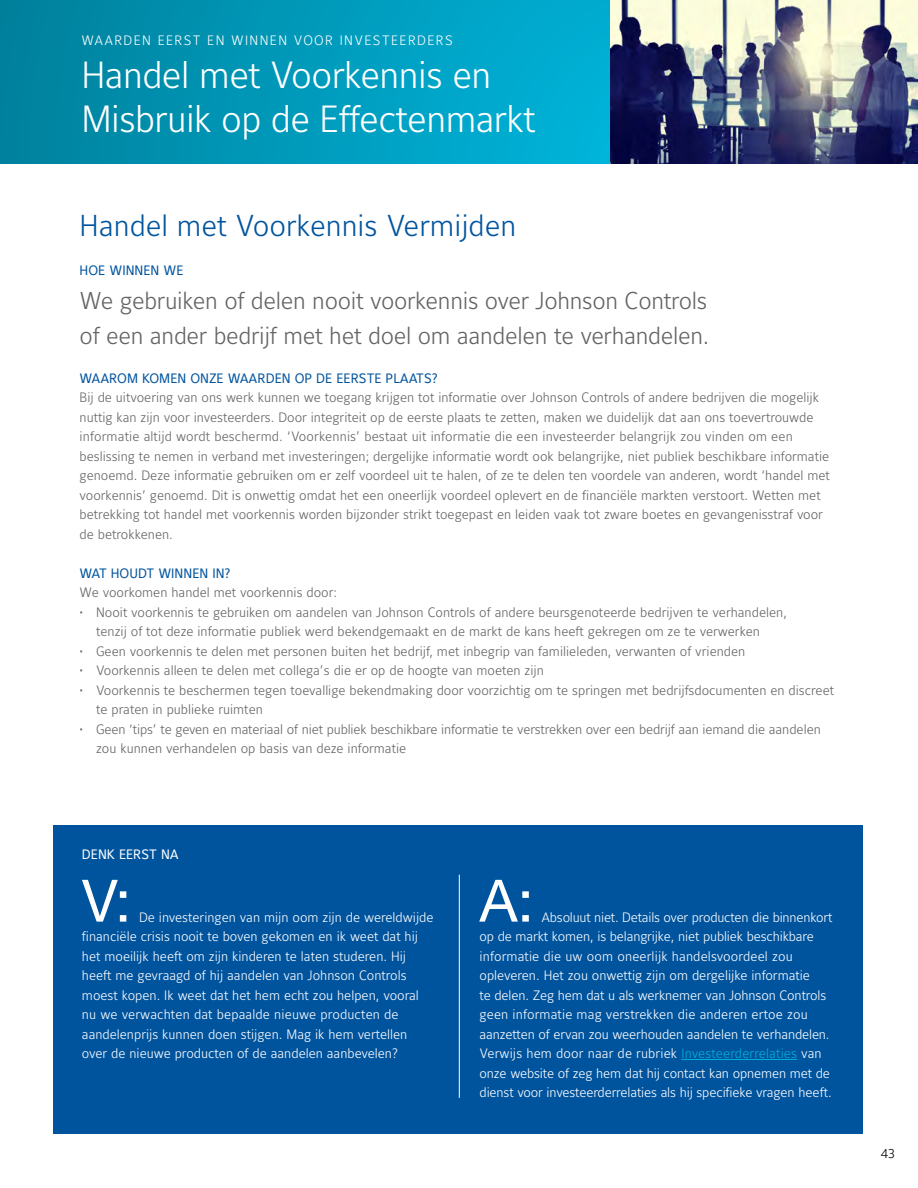
<style>
.page{position:relative;width:918px;height:1188px;background:#fff}
.page>*{position:absolute;margin:0;border:0;box-sizing:border-box;transform-origin:0 0}
.t1{font:58.5px "Helvetica Neue";color:#fff}
.t2{font:37.5px/43.5px "Maurea Light Lf";letter-spacing:-.015em;color:#fff}
.t3{font:30px "Maurea Light Lf";color:#00549e}
.t4{font:24px/34.5px "Maurea Light Lf";letter-spacing:-.01em;color:#636466}
.t5{font:13.5px/19.5px "Maurea Light Lf";color:#636466}
.t6{font:13.5px/19.5px "Maurea Light Lf";color:#fff}
.t7{font:13.5px "Maurea";color:#00549e}
.t8{font:13.5px "Maurea Light Lf";letter-spacing:.1em;color:#fff}
.t9{font:13.5px "Maurea";color:#fff}
.t10{font:13.5px "Maurea Light Lf";color:#000}
.s1{color:#00b1d7}
</style>
<div class="page">
<div style="left:0;top:0;width:653px;height:163px;background:linear-gradient(to right,#00819c,#00b6dc)"></div>
<div style="left:53px;top:825px;width:810px;height:309px;background:#00549e"></div>
<hr style="left:681px;top:1059px;width:116px;height:1px;background:#00b1d7">
<hr style="left:459px;top:875px;width:1px;height:223px;background:#fff">
<img style="left:610px;top:0;width:308px;height:163px">
<p class="t8" style="left:82px;top:33px;width:373px">WAARDEN EERST EN WINNEN VOOR INVESTEERDERS</p>
<h2 class="t2" style="left:82px;top:56px;width:456px">Handel met Voorkennis en<br>Misbruik op de Effectenmarkt</h2>
<h3 class="t3" style="left:80px;top:209px;width:438px">Handel met Voorkennis Vermijden</h3>
<p class="t7" style="left:80px;top:263px;width:105px">HOE WINNEN WE</p>
<h3 class="t4" style="left:80px;top:285px;width:631px">We gebruiken of delen nooit voorkennis over Johnson Controls of een ander bedrijf met het doel om aandelen te verhandelen.</h3>
<p class="t7" style="left:80px;top:371px;width:360px">WAAROM KOMEN ONZE WAARDEN OP DE EERSTE PLAATS?</p>
<p class="t5" style="left:80px;top:389px;width:752px">Bij de uitvoering van ons werk kunnen we toegang krijgen tot informatie over Johnson Controls of andere bedrijven die mogelijk nuttig kan zijn voor investeerders. Door integriteit op de eerste plaats te zetten, maken we duidelijk dat aan ons toevertrouwde informatie altijd wordt beschermd. ‘Voorkennis’ bestaat uit informatie die een investeerder belangrijk zou vinden om een beslissing te nemen in verband met investeringen; dergelijke informatie wordt ook belangrijke, niet publiek beschikbare informatie genoemd. Deze informatie gebruiken om er zelf voordeel uit te halen, of ze te delen ten voordele van anderen, wordt ‘handel met voorkennis’ genoemd. Dit is onwettig omdat het een oneerlijk voordeel oplevert en de financiële markten verstoort. Wetten met betrekking tot handel met voorkennis worden bijzonder strikt toegepast en leiden vaak tot zware boetes en gevangenisstraf voor de betrokkenen.</p>
<p class="t7" style="left:80px;top:566px;width:152px">WAT HOUDT WINNEN IN?</p>
<p class="t5" style="left:80px;top:584px;width:259px">We voorkomen handel met voorkennis door:</p>
<p class="t5" style="left:96px;top:603px;width:692px;text-indent:-16px">• Nooit voorkennis te gebruiken om aandelen van Johnson Controls of andere beursgenoteerde bedrijven te verhandelen, tenzij of tot deze informatie publiek werd bekendgemaakt en de markt de kans heeft gekregen om ze te verwerken</p>
<p class="t5" style="left:80px;top:642px;width:667px">• Geen voorkennis te delen met personen buiten het bedrijf, met inbegrip van familieleden, verwanten of vrienden</p>
<p class="t5" style="left:80px;top:662px;width:466px">• Voorkennis alleen te delen met collega’s die er op de hoogte van moeten zijn</p>
<p class="t5" style="left:96px;top:681px;width:740px;text-indent:-16px">• Voorkennis te beschermen tegen toevallige bekendmaking door voorzichtig om te springen met bedrijfsdocumenten en discreet te praten in publieke ruimten</p>
<p class="t5" style="left:96px;top:720px;width:726px;text-indent:-16px">• Geen ‘tips’ te geven en materiaal of niet publiek beschikbare informatie te verstrekken over een bedrijf aan iemand die aandelen zou kunnen verhandelen op basis van deze informatie</p>
<p class="t9" style="left:82px;top:846px;width:98px">DENK EERST NA</p>
<h1 class="t1" style="left:82px;top:859px;width:51px">V:</h1>
<p class="t6" style="left:82px;top:908px;width:353px;text-indent:57px">De investeringen van mijn oom zijn de wereldwijde financiële crisis nooit te boven gekomen en ik weet dat hij het moeilijk heeft om zijn kinderen te laten studeren. Hij heeft me gevraagd of hij aandelen van Johnson Controls moest kopen. Ik weet dat het hem echt zou helpen, vooral nu we verwachten dat bepaalde nieuwe producten de aandelenprijs kunnen doen stijgen. Mag ik hem vertellen over de nieuwe producten of de aandelen aanbevelen?</p>
<h1 class="t1" style="left:480px;top:859px;width:56px">A:</h1>
<p class="t6" style="left:480px;top:908px;width:354px;text-indent:62px">Absoluut niet. Details over producten die binnenkort op de markt komen, is belangrijke, niet publiek beschikbare informatie die uw oom oneerlijk handelsvoordeel zou opleveren. Het zou onwettig zijn om dergelijke informatie<br>te delen. Zeg hem dat u als werknemer van Johnson Controls geen informatie mag verstrekken die anderen ertoe zou aanzetten of ervan zou weerhouden aandelen te verhandelen.<br>Verwijs hem door naar de rubriek <span class="s1">Investeerderrelaties</span> van onze website of zeg hem dat hij contact kan opnemen met de dienst voor investeerderrelaties als hij specifieke vragen heeft.</p>
<p class="t10" style="left:881px;top:1145px;width:16px">43</p>
</div>
